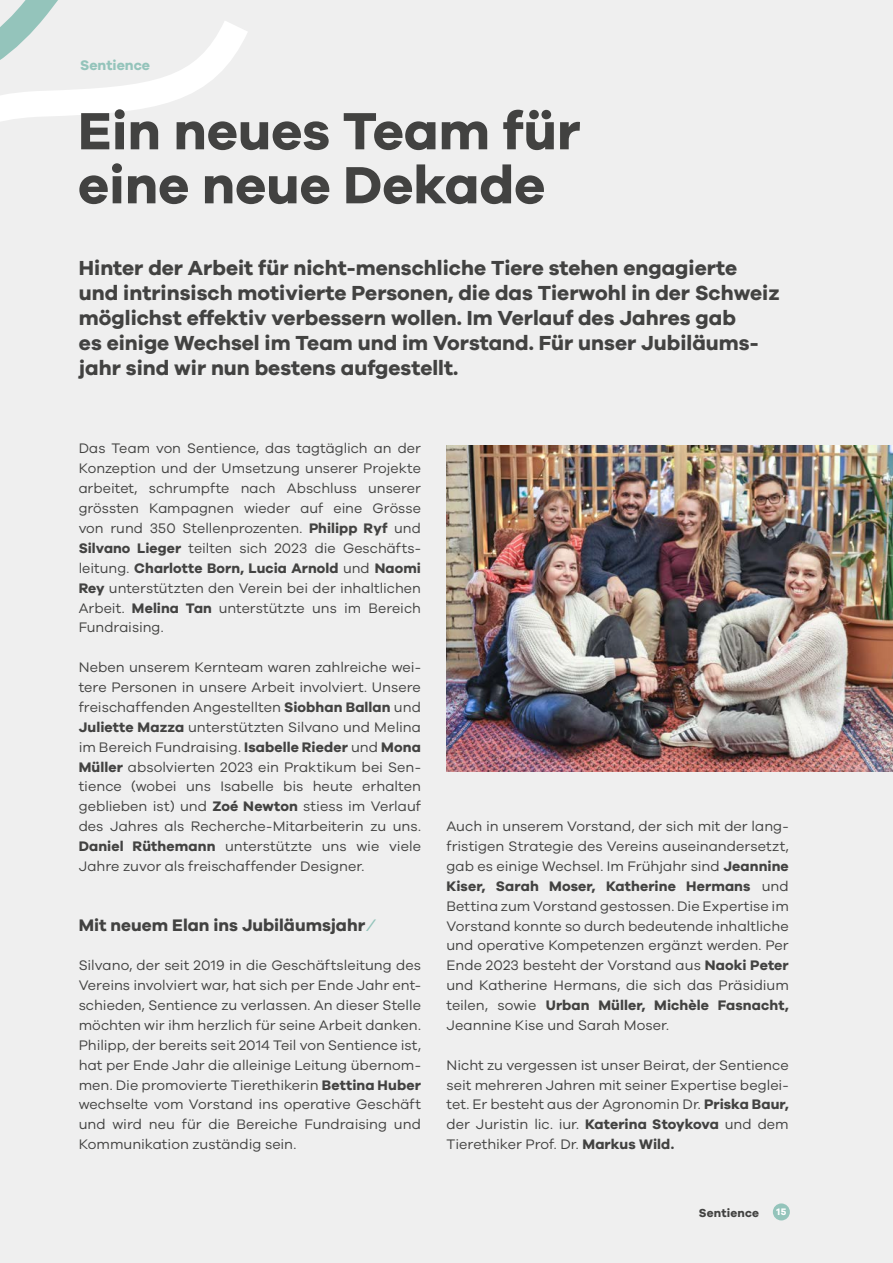
<style>
.page{position:relative;width:893px;height:1263px;background:#efefef}
.page>*{position:absolute;margin:0;border:0;box-sizing:border-box;transform-origin:0 0}
.seitentitel{font:700 54px/54px "Galano Grotesque";color:#424241}
.lead{font:700 21px/25.2px "Galano Grotesque";color:#424241}
.abschnittstitel{font:700 17.25px "Galano Grotesque";color:#424241}
.grundtext{font:14.25px/19.8px "Galano Grotesque";color:#424241;text-align:justify}
.seitentitel-2{font:700 14.25px "Galano Grotesque";color:#94c4bb}
.t1{font:700 12px "Galano Grotesque";letter-spacing:.015em;color:#424241}
.t2{font:700 9.75px "Galano Grotesque";color:#fff}
.s1{font-weight:700}
.s2{color:#94c4bb}
</style>
<div class="page">
<svg style="left:0;top:0;width:247px;height:121px"></svg>
<div style="left:773px;top:1203px;width:17px;height:17px;background:#94c4bb;border-radius:50%"></div>
<img style="left:446px;top:446px;width:447px;height:325px">
<p class="seitentitel-2" style="left:80px;top:56px;width:71px">Sentience</p>
<p class="seitentitel" style="left:78px;top:102px;width:504px">Ein neues Team für eine neue Dekade</p>
<p class="lead" style="left:79px;top:254px;width:702px">Hinter der Arbeit für nicht-menschliche Tiere stehen engagierte und intrinsisch motivierte Personen, die das Tierwohl in der Schweiz möglichst effektiv verbessern wollen. Im Verlauf des Jahres gab<br>es einige Wechsel im Team und im Vorstand. Für unser Jubiläums&shy;jahr sind wir nun bestens aufgestellt.</p>
<p class="grundtext" style="left:79px;top:438px;width:344px">Das Team von Sentience, das tagtäglich an der Konzeption und der Umsetzung unserer Projekte arbeitet, schrumpfte nach Abschluss unserer grössten Kampagnen wieder auf eine Grösse von rund 350 Stellenprozenten. <span class="s1">Philipp Ryf</span> und <span class="s1">Silvano Lieger</span> teilten sich 2023 die Geschäfts&shy;leitung. <span class="s1">Charlotte Born, Lucia Arnold</span> und <span class="s1">Naomi Rey</span> unterstützten den Verein bei der inhaltlichen Arbeit. <span class="s1">Melina Tan</span> unterstützte uns im Bereich Fundraising.</p>
<p class="grundtext" style="left:79px;top:657px;width:344px">Neben unserem Kernteam waren zahlreiche wei&shy;tere Personen in unsere Arbeit involviert. Unsere freischaffenden Angestellten <span class="s1">Siobhan Ballan</span> und <span class="s1">Juliette Mazza</span> unterstützten Silvano und Melina im Bereich Fundraising. <span class="s1">Isabelle Rieder</span> und <span class="s1">Mona Müller</span> absolvierten 2023 ein Praktikum bei Sen&shy;tience (wobei uns Isabelle bis heute erhalten geblieben ist) und <span class="s1">Zoé Newton</span> stiess im Verlauf des Jahres als Recherche-Mitarbeiterin zu uns.<br><span class="s1">Daniel Rüthemann</span> unterstützte uns wie viele Jahre zuvor als freischaffender Designer.</p>
<p class="abschnittstitel" style="left:79px;top:914px;width:296px">Mit neuem Elan ins Jubiläumsjahr <span class="s2">⁄</span></p>
<p class="grundtext" style="left:79px;top:955px;width:344px">Silvano, der seit 2019 in die Geschäftsleitung des Vereins involviert war, hat sich per Ende Jahr ent&shy;schieden, Sentience zu verlassen. An dieser Stelle möchten wir ihm herzlich für seine Arbeit danken.<br>Philipp, der bereits seit 2014 Teil von Sentience ist, hat per Ende Jahr die alleinige Leitung übernom&shy;men. Die promovierte Tierethikerin <span class="s1">Bettina Huber </span>wechselte vom Vorstand ins operative Geschäft und wird neu für die Bereiche Fundraising und Kommunikation zuständig sein.</p>
<p class="grundtext" style="left:446px;top:816px;width:344px">Auch in unserem Vorstand, der sich mit der lang&shy;fristigen Strategie des Vereins auseinandersetzt, gab es einige Wechsel. Im Frühjahr sind <span class="s1">Jeannine Kiser, Sarah Moser, Katherine Hermans</span> und Bettina zum Vorstand gestossen. Die Expertise im Vorstand konnte so durch bedeutende inhaltliche und operative Kompetenzen ergänzt werden. Per Ende 2023 besteht der Vorstand aus <span class="s1">Naoki Peter </span>und Katherine Hermans, die sich das Präsidium teilen, sowie <span class="s1">Urban Müller, Michèle Fasnacht, </span>Jeannine Kise und Sarah Moser.</p>
<p class="grundtext" style="left:446px;top:1054px;width:344px">Nicht zu vergessen ist unser Beirat, der Sentience seit mehreren Jahren mit seiner Expertise beglei&shy;tet. Er besteht aus der Agronomin Dr. <span class="s1">Priska Baur, </span>der Juristin lic. iur. <span class="s1">Katerina Stoykova</span> und dem Tierethiker Prof. Dr. <span class="s1">Markus Wild.</span></p>
<p class="t1" style="left:699px;top:1205px;width:62px">Sentience</p>
<p class="t2" style="left:777px;top:1206px;width:11px">15</p>
</div>
